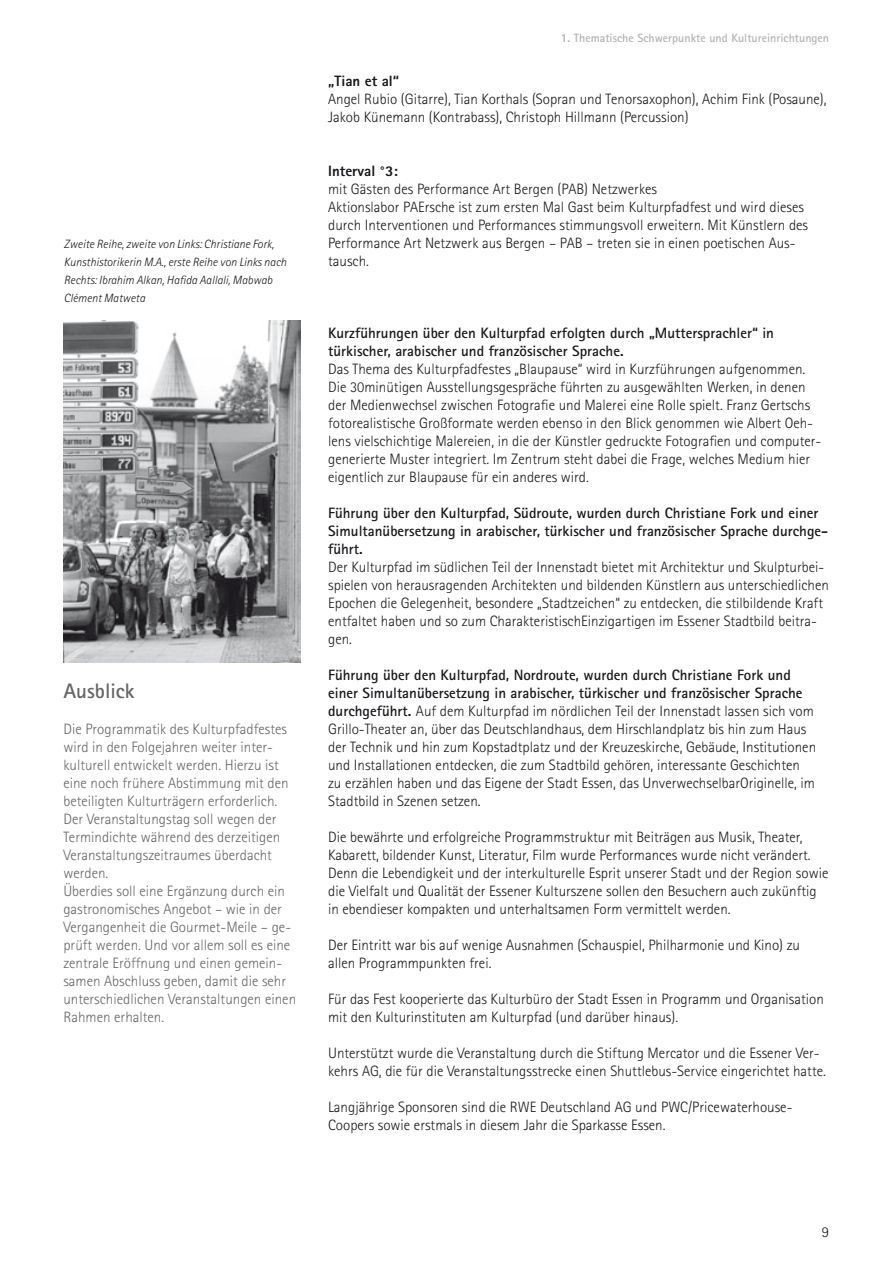
<style>
.page{position:relative;width:893px;height:1263px;background:#fff}
.page>*{position:absolute;margin:0;border:0;box-sizing:border-box;transform-origin:0 0}
.t1{font:700 21px "Rotis Sans Serif";color:#646567}
.t2{font:300 15px/18px "Rotis Sans Serif";color:#1a171c}
.t3{font:300 15px/18px "Rotis Sans Serif";color:#646567}
.t4{font:700 15px/18px "Rotis Sans Serif";color:#1a171c}
.t5{font:800 15px "Rotis Sans Serif";color:#1a171c}
.t6{font:italic 300 12px/18px "Rotis Sans Serif";color:#1a171c}
.t7{font:700 12px "Rotis Sans Serif";color:#b1b3b4}
.s1{font-weight:800}
.s2{font-weight:700}
</style>
<div class="page">
<img style="left:63px;top:320px;width:237px;height:342px">
<p class="t6" style="left:64px;top:235px;width:224px">Zweite Reihe, zweite von Links: Christiane Fork, Kunsthistorikerin M.A., erste Reihe von Links nach Rechts: Ibrahim Alkan, Hafida Aallali, Mabwab Clément Matweta</p>
<h1 class="t1" style="left:63px;top:678px;width:73px">Ausblick</h1>
<p class="t3" style="left:63px;top:720px;width:234px">Die Programmatik des Kulturpfadfestes wird in den Folgejahren weiter inter&shy;kulturell entwickelt werden. Hierzu ist eine noch frühere Abstimmung mit den beteiligten Kulturträgern erforderlich.<br>Der Veranstaltungstag soll wegen der Termindichte während des derzeitigen Veranstaltungszeitraumes überdacht werden.<br>Überdies soll eine Ergänzung durch ein gastronomisches Angebot – wie in der Vergangenheit die Gourmet-Meile – ge&shy;prüft werden. Und vor allem soll es eine zentrale Eröffnung und einen gemein&shy;samen Abschluss geben, damit die sehr unterschiedlichen Veranstaltungen einen Rahmen erhalten.</p>
<p class="t7" style="left:561px;top:31px;width:270px"><span class="s1">1.</span> Thematische Schwerpunkte und Kultureinrichtungen</p>
<p class="t5" style="left:328px;top:71px;width:73px">„Tian et al“</p>
<p class="t2" style="left:328px;top:90px;width:500px">Angel Rubio (Gitarre), Tian Korthals (Sopran und Tenorsaxophon), Achim Fink (Posaune),<br>Jakob Künemann (Kontrabass), Christoph Hillmann (Percussion)</p>
<p class="t5" style="left:328px;top:161px;width:71px">Interval °3:</p>
<p class="t2" style="left:328px;top:180px;width:481px">mit Gästen des Performance Art Bergen (PAB) Netzwerkes<br>Aktionslabor PAErsche ist zum ersten Mal Gast beim Kulturpfadfest und wird dieses durch Interventionen und Performances stimmungsvoll erweitern. Mit Künstlern des Performance Art Netzwerk aus Bergen – PAB – treten sie in einen poetischen Aus&shy;tausch.</p>
<p class="t4" style="left:328px;top:324px;width:447px">Kurzführungen über den Kulturpfad erfolgten durch „Muttersprachler“ in türkischer, arabischer und französischer Sprache.</p>
<p class="t2" style="left:328px;top:360px;width:495px">Das Thema des Kulturpfadfestes „Blaupause“ wird in Kurzführungen aufgenommen.<br>Die 30minütigen Ausstellungsgespräche führten zu ausgewählten Werken, in denen der Medienwechsel zwischen Fotografie und Malerei eine Rolle spielt. Franz Gertschs fotorealistische Großformate werden ebenso in den Blick genommen wie Albert Oeh&shy;lens vielschichtige Malereien, in die der Künstler gedruckte Fotografien und computer&shy;generierte Muster integriert. Im Zentrum steht dabei die Frage, welches Medium hier eigentlich zur Blaupause für ein anderes wird.</p>
<p class="t4" style="left:328px;top:504px;width:501px">Führung über den Kulturpfad, Südroute, wurden durch Christiane Fork und einer<br>Simultanübersetzung in arabischer, türkischer und französischer Sprache durchge&shy;führt.</p>
<p class="t2" style="left:328px;top:558px;width:502px">Der Kulturpfad im südlichen Teil der Innenstadt bietet mit Architektur und Skulpturbei&shy;spielen von herausragenden Architekten und bildenden Künstlern aus unterschiedlichen Epochen die Gelegenheit, besondere „Stadtzeichen“ zu entdecken, die stilbildende Kraft entfaltet haben und so zum CharakteristischEinzigartigen im Essener Stadtbild beitra&shy;gen.</p>
<p class="t2" style="left:328px;top:666px;width:489px"><span class="s2">Führung über den Kulturpfad, Nordroute, wurden durch Christiane Fork und einer Simultanübersetzung in arabischer, türkischer und französischer Sprache durchgeführt.</span> Auf dem Kulturpfad im nördlichen Teil der Innenstadt lassen sich vom Grillo-Theater an, über das Deutschlandhaus, dem Hirschlandplatz bis hin zum Haus der Technik und hin zum Kopstadtplatz und der Kreuzeskirche, Gebäude, Institutionen und Installationen entdecken, die zum Stadtbild gehören, interessante Geschichten zu erzählen haben und das Eigene der Stadt Essen, das UnverwechselbarOriginelle, im Stadtbild in Szenen setzen.</p>
<p class="t2" style="left:328px;top:828px;width:502px">Die bewährte und erfolgreiche Programmstruktur mit Beiträgen aus Musik, Theater, Kabarett, bildender Kunst, Literatur, Film wurde Performances wurde nicht verändert.<br>Denn die Lebendigkeit und der interkulturelle Esprit unserer Stadt und der Region sowie die Vielfalt und Qualität der Essener Kulturszene sollen den Besuchern auch zukünftig in ebendieser kompakten und unterhaltsamen Form vermittelt werden.</p>
<p class="t2" style="left:328px;top:936px;width:473px">Der Eintritt war bis auf wenige Ausnahmen (Schauspiel, Philharmonie und Kino) zu allen Programmpunkten frei.</p>
<p class="t2" style="left:328px;top:990px;width:497px">Für das Fest kooperierte das Kulturbüro der Stadt Essen in Programm und Organisation mit den Kulturinstituten am Kulturpfad (und darüber hinaus).</p>
<p class="t2" style="left:328px;top:1044px;width:499px">Unterstützt wurde die Veranstaltung durch die Stiftung Mercator und die Essener Ver&shy;kehrs AG, die für die Veranstaltungsstrecke einen Shuttlebus-Service eingerichtet hatte.</p>
<p class="t2" style="left:328px;top:1098px;width:464px">Langjährige Sponsoren sind die RWE Deutschland AG und PWC/Pricewaterhouse-<br>Coopers sowie erstmals in diesem Jahr die Sparkasse Essen.</p>
<p class="t2" style="left:822px;top:1223px;width:9px">9</p>
</div>
